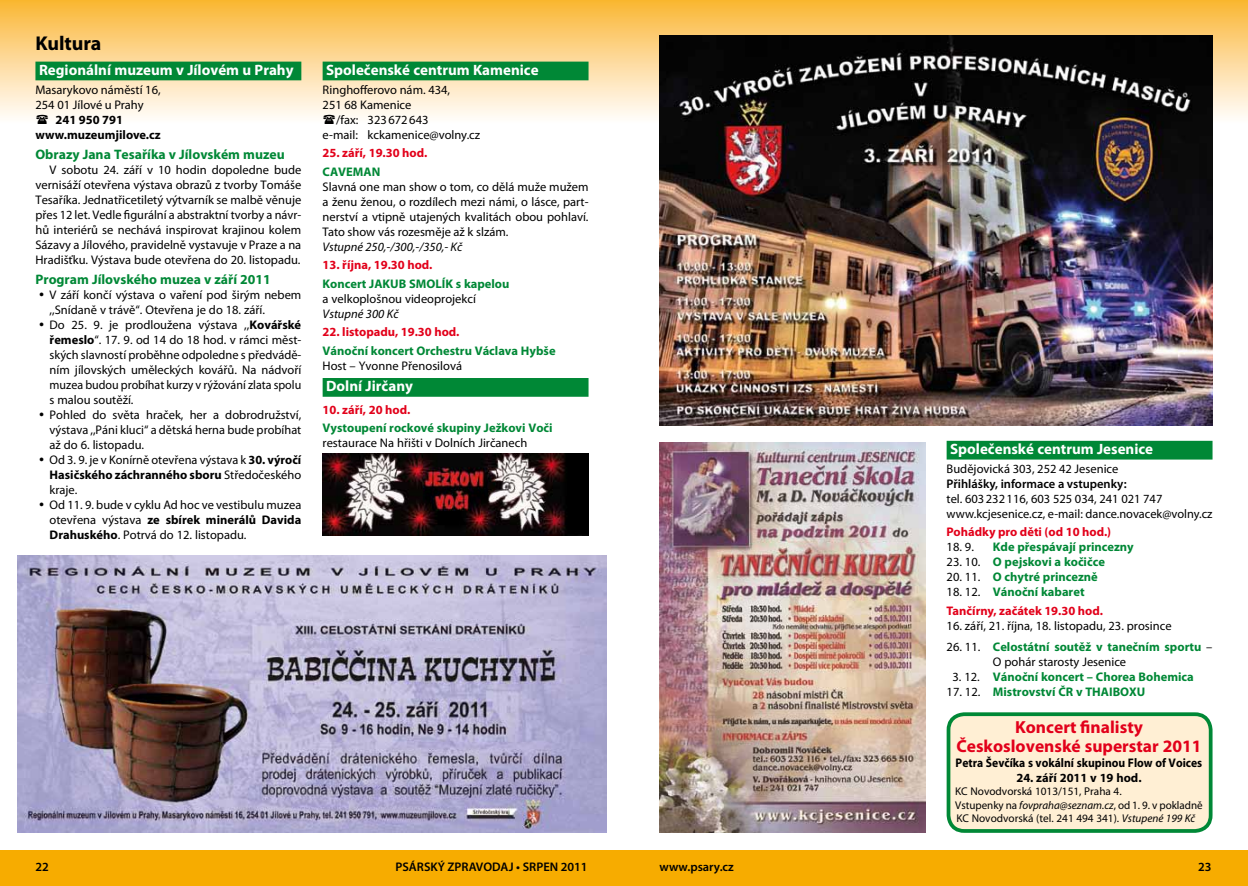
<style>
.page{position:relative;width:1248px;height:886px;background:#fff}
.page>*{position:absolute;margin:0;border:0;box-sizing:border-box;transform-origin:0 0}
.t1{font:700 20px "Myriad Pro";color:#000}
.t2{font:700 17.5px/18.8px "Myriad Pro";color:#e2001a;text-align:center}
.t3{font:700 15px "Myriad Pro";color:#fff}
.t4{font:700 13.75px "Myriad Pro";color:#008836}
.t5{font:12.5px/15px "Myriad Pro";color:#000}
.t6{font:700 12.5px/15px "Myriad Pro";color:#008836}
.t7{font:700 12.5px/18.5px "Myriad Pro";color:#e2001a}
.t8{font:600 12.5px "Myriad Pro";color:#000}
.t9{font:700 12.5px/15px "Myriad Pro";color:#000}
.t10{font:700 12.5px "Myriad Pro";color:#000;scale:.93 1}
.t11{font:italic 12.5px "Myriad Pro";color:#000}
.t12{font:11.25px/13.5px "Myriad Pro";color:#000}
.s1{font-weight:700}
.s2{font-weight:400;color:#000}
.s3{color:#008836}
.s4{font-style:italic}
</style>
<div class="page">
<div style="left:0;top:850px;width:624px;height:36px;background:#f7ac00"></div>
<div style="left:0;top:0;width:624px;height:124px;background:linear-gradient(to bottom,#fab635,#fdfdff)"></div>
<div style="left:624px;top:850px;width:623px;height:36px;background:#f7ac00"></div>
<div style="left:624px;top:0;width:623px;height:124px;background:linear-gradient(to bottom,#f9b636,#f6f5f9)"></div>
<div style="left:35px;top:62px;width:266px;height:18px;background:#008836"></div>
<div style="left:322px;top:62px;width:266px;height:18px;background:#008836"></div>
<div style="left:322px;top:378px;width:266px;height:19px;background:#008836"></div>
<img style="left:322px;top:453px;width:266px;height:82px">
<img style="left:18px;top:555px;width:588px;height:278px">
<img style="left:659px;top:443px;width:266px;height:390px">
<img style="left:659px;top:35px;width:553px;height:390px">
<div style="left:946px;top:441px;width:266px;height:18px;background:#008836"></div>
<div style="left:948px;top:714px;width:262px;height:117px;background:#ffefd4;border-radius:16px"></div>
<div style="left:946px;top:712px;width:266px;height:121px;border:4px solid #008836;border-radius:16px"></div>
<svg style="left:36px;top:114px;width:25px;height:10px"></svg>
<svg style="left:323px;top:114px;width:12px;height:10px"></svg>
<h1 class="t1" style="left:35px;top:31px;width:67px">Kultura</h1>
<p class="t3" style="left:39px;top:60px;width:256px">Regionální muzeum v Jílovém u Prahy</p>
<p class="t5" style="left:35px;top:82px;width:127px">Masarykovo náměstí 16,<br>254 01 Jílové u Prahy</p>
<p class="t9" style="left:35px;top:111px;width:127px;text-indent:20px">241 950 791 www.muzeumjilove.cz</p>
<p class="t4" style="left:35px;top:145px;width:251px">Obrazy Jana Tesaříka v Jílovském muzeu</p>
<p class="t5" style="left:35px;top:162px;width:267px;text-align:justify;text-indent:14px">V sobotu 24. září v 10 hodin dopoledne bude vernisáží otevřena výstava obrazů z tvorby Tomáše Tesaříka. Jednatřicetiletý výtvarník se malbě věnuje přes 12 let. Vedle figurální a abstraktní tvorby a návr&shy;hů interiérů se nechává inspirovat krajinou kolem Sázavy a Jílového, pravidelně vystavuje v Praze a na Hradišťku. Výstava bude otevřena do 20. listopadu.</p>
<p class="t4" style="left:35px;top:270px;width:237px">Program Jílovského muzea v září 2011</p>
<p class="t5" style="left:50px;top:287px;width:253px">V září končí výstava o vaření pod širým nebem ,,Snídaně v trávě“. Otevřena je do 18. září.<br>Do 25. 9. je prodloužena výstava ,,<span class="s1">Kovářské řemeslo</span>“. 17. 9. od 14 do 18 hod. v rámci měst&shy;ských slavností proběhne odpoledne s předvádě&shy;ním jílovských uměleckých kovářů. Na nádvoří muzea budou probíhat kurzy v rýžování zlata spolu s malou soutěží.<br>Pohled do světa hraček, her a dobrodružství, výstava ,,Páni kluci“ a dětská herna bude probíhat až do 6. listopadu.<br>Od 3. 9. je v Konírně otevřena výstava k <span class="s1">30. výročí Hasičského záchranného sboru</span> Středočeského kraje.<br>Od 11. 9. bude v cyklu Ad hoc ve vestibulu muzea otevřena výstava <span class="s1">ze sbírek minerálů Davida Drahuského</span>. Potrvá do 12. listopadu.</p>
<p class="t3" style="left:326px;top:60px;width:214px">Společenské centrum Kamenice</p>
<p class="t5" style="left:322px;top:82px;width:129px">Ringhofferovo nám. 434,</p>
<p class="t5" style="left:322px;top:97px;width:90px">251 68 Kamenice</p>
<p class="t5" style="left:336px;top:112px;width:94px">/fax: 323672643</p>
<p class="t5" style="left:322px;top:127px;width:159px">e-mail: kckamenice@volny.cz</p>
<p class="t7" style="left:322px;top:143px;width:106px">25. září, 19.30 hod.</p>
<p class="t6" style="left:322px;top:164px;width:59px">CAVEMAN</p>
<p class="t5" style="left:322px;top:179px;width:267px;text-align:justify">Slavná one man show o tom, co dělá muže mužem a ženu ženou, o rozdílech mezi námi, o lásce, part&shy;nerství a vtipně utajených kvalitách obou pohlaví.<br>Tato show vás rozesměje až k slzám.</p>
<p class="t11" style="left:322px;top:239px;width:141px">Vstupné 250,-/300,-/350,- Kč</p>
<p class="t7" style="left:322px;top:255px;width:111px">13. října, 19.30 hod.</p>
<p class="t6" style="left:322px;top:276px;width:188px">Koncert JAKUB SMOLÍK s kapelou</p>
<p class="t5" style="left:322px;top:291px;width:155px">a velkoplošnou videoprojekcí</p>
<p class="t11" style="left:322px;top:306px;width:77px">Vstupné 300 Kč</p>
<p class="t7" style="left:322px;top:322px;width:138px">22. listopadu, 19.30 hod.</p>
<p class="t6" style="left:322px;top:343px;width:234px">Vánoční koncert Orchestru Václava Hybše</p>
<p class="t5" style="left:322px;top:358px;width:141px">Host – Yvonne Přenosilová</p>
<p class="t3" style="left:326px;top:377px;width:88px">Dolní Jirčany</p>
<p class="t7" style="left:322px;top:400px;width:89px">10. září, 20 hod.</p>
<p class="t6" style="left:322px;top:420px;width:231px">Vystoupení rockové skupiny Ježkovi Voči</p>
<p class="t5" style="left:322px;top:435px;width:206px">restaurace Na hřišti v Dolních Jirčanech</p>
<p class="t3" style="left:950px;top:439px;width:204px">Společenské centrum Jesenice</p>
<p class="t5" style="left:946px;top:461px;width:173px">Budějovická 303, 252 42 Jesenice</p>
<p class="t8" style="left:946px;top:476px;width:181px">Přihlášky, informace a vstupenky:</p>
<p class="t5" style="left:946px;top:491px;width:267px">tel. 603232116, 603 525 034, 241 021 747 www.kcjesenice.cz, e-mail: dance.novacek@volny.cz</p>
<p class="t7" style="left:946px;top:522px;width:166px">Pohádky pro děti (od 10 hod.)</p>
<p class="t5" style="left:946px;top:539px;width:29px">18. 9.</p>
<p class="t6" style="left:992px;top:539px;width:142px">Kde přespávají princezny</p>
<p class="t6" style="left:946px;top:554px;width:160px"><span class="s2">23. 10.</span> O pejskovi a kočičce</p>
<p class="t6" style="left:946px;top:569px;width:153px"><span class="s2">20. 11.</span> O chytré princezně</p>
<p class="t7" style="left:946px;top:582px;width:158px"><span class="s2">18. 12.</span> <span class="s3">Vánoční kabaret<br></span>Tančírny, začátek 19.30 hod.</p>
<p class="t5" style="left:946px;top:618px;width:226px">16. září, 21. října, 18. listopadu, 23. prosince</p>
<p class="t6" style="left:992px;top:639px;width:221px;text-indent:-46px"><span class="s2">26. 11.</span> Celostátní soutěž v tanečním sportu <span class="s2">–<br>O pohár starosty Jesenice</span></p>
<p class="t6" style="left:952px;top:669px;width:243px"><span class="s2">3. 12.</span> Vánoční koncert – Chorea Bohemica</p>
<p class="t6" style="left:946px;top:684px;width:200px"><span class="s2">17. 12.</span> Mistrovství ČR v THAIBOXU</p>
<h2 class="t2" style="left:956px;top:717px;width:247px">Koncert finalisty<br>Československé superstar 2011</h2>
<p class="t10" style="left:955px;top:754px;width:267px">Petra Ševčíka s vokální skupinou Flow of Voices</p>
<p class="t9" style="left:1016px;top:769px;width:127px">24. září 2011 v 19 hod.</p>
<p class="t12" style="left:955px;top:784px;width:249px">KC Novodvorská 1013/151, Praha 4.<br>Vstupenky na <span class="s4">fovpraha@seznam.cz</span>, od 1. 9. v pokladně<br>KC Novodvorská (tel. 241 494 341). <span class="s4">Vstupené 199 Kč</span></p>
<p class="t8" style="left:35px;top:859px;width:15px">22</p>
<p class="t8" style="left:395px;top:859px;width:194px">PSÁRSKÝ ZPRAVODAJ • SRPEN 2011</p>
<p class="t8" style="left:659px;top:859px;width:76px">www.psary.cz</p>
<p class="t8" style="left:1198px;top:859px;width:15px">23</p>
</div>
